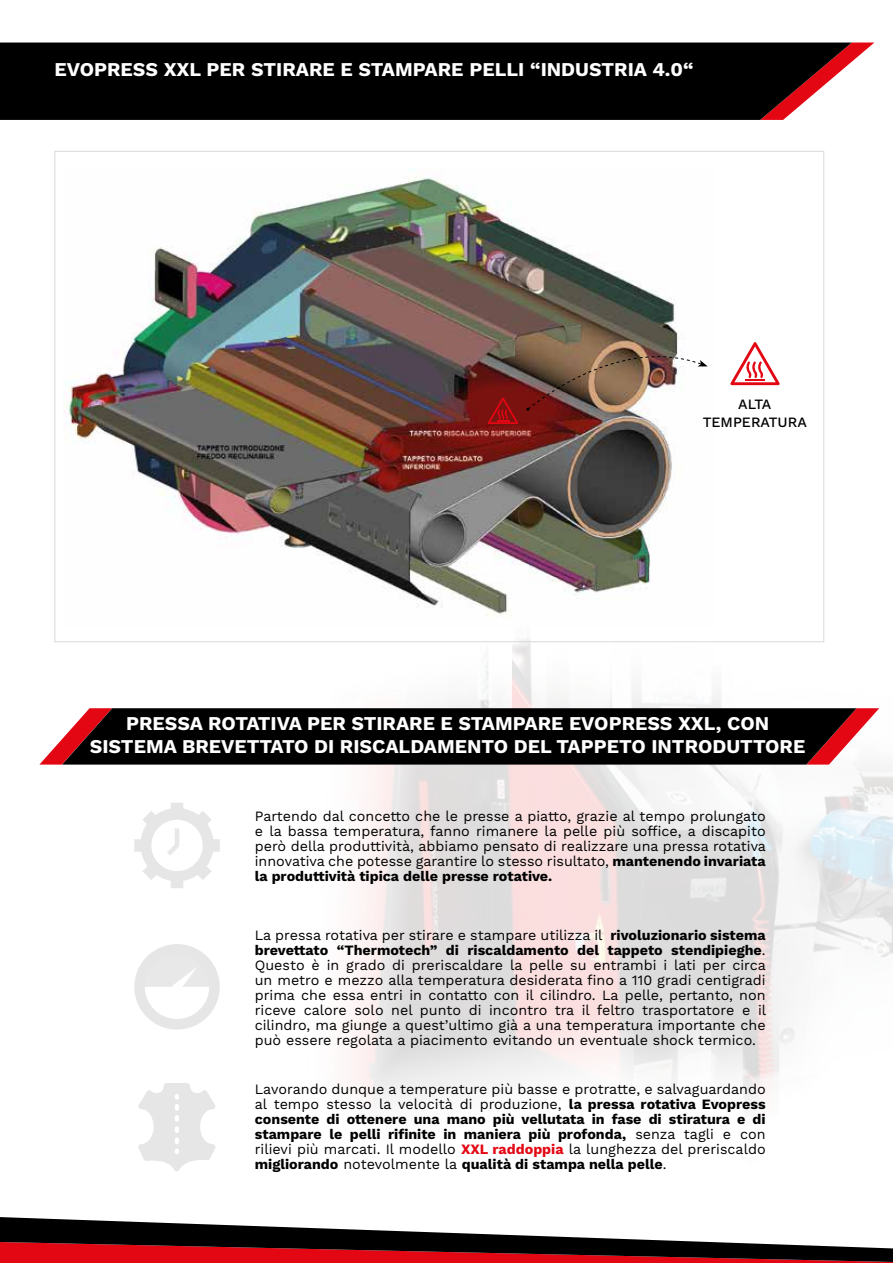
<style>
.page{position:relative;width:893px;height:1263px;background:#fff}
.page>*{position:absolute;margin:0;border:0;box-sizing:border-box;transform-origin:0 0}
.t1{font:700 19.5px/23.4px "Work Sans";color:#fff;text-align:center}
.t2{font:14.25px/15px "Work Sans";color:#000;text-align:justify}
.t3{font:500 14.25px/18px "Work Sans";color:#000;text-align:center}
.s1{font-weight:700}
.s2{font-weight:700;color:#e30613}
</style>
<div class="page">
<img style="left:352px;top:441px;width:541px;height:669px">
<svg style="left:134px;top:803px;width:86px;height:85px"></svg>
<svg style="left:852px;top:43px;width:22px;height:19px"></svg>
<div style="left:0;top:43px;width:852px;height:77px;background:#000"></div>
<svg style="left:857px;top:708px;width:22px;height:57px"></svg>
<svg style="left:39px;top:739px;width:23px;height:26px"></svg>
<svg style="left:62px;top:708px;width:795px;height:57px;background:#110808"></svg>
<svg style="left:134px;top:944px;width:86px;height:86px"></svg>
<svg style="left:138px;top:1083px;width:77px;height:88px"></svg>
<svg style="left:0;top:1217px;width:893px;height:46px"></svg>
<img style="left:64px;top:176px;width:651px;height:450px">
<svg style="left:730px;top:342px;width:50px;height:43px"></svg>
<img style="left:424px;top:333px;width:284px;height:123px">
<h1 class="t1" style="left:54px;top:59px;width:641px">EVOPRESS XXL PER STIRARE E STAMPARE PELLI “INDUSTRIA 4.0“</h1>
<p class="t3" style="left:703px;top:396px;width:106px">ALTA<br>TEMPERATURA</p>
<h1 class="t1" style="left:90px;top:713px;width:717px">PRESSA ROTATIVA PER STIRARE E STAMPARE EVOPRESS XXL, CON<br>SISTEMA BREVETTATO DI RISCALDAMENTO DEL TAPPETO INTRODUTTORE</h1>
<p class="t2" style="left:255px;top:809px;width:513px">Partendo dal concetto che le presse a piatto, grazie al tempo prolungato e la bassa temperatura, fanno rimanere la pelle più soffice, a discapito però della produttività, abbiamo pensato di realizzare una pressa rotativa innovativa che potesse garantire lo stesso risultato, <span class="s1">mantenendo invariata la produttività tipica delle presse rotative.</span></p>
<p class="t2" style="left:255px;top:928px;width:513px">La pressa rotativa per stirare e stampare utilizza il <span class="s1">rivoluzionario sistema brevettato “Thermotech” di riscaldamento del tappeto stendipieghe</span>.<br>Questo è in grado di preriscaldare la pelle su entrambi i lati per circa un metro e mezzo alla temperatura desiderata fino a 110 gradi centigradi prima che essa entri in contatto con il cilindro. La pelle, pertanto, non riceve calore solo nel punto di incontro tra il feltro trasportatore e il cilindro, ma giunge a quest’ultimo già a una temperatura importante che può essere regolata a piacimento evitando un eventuale shock termico.</p>
<p class="t2" style="left:255px;top:1082px;width:512px">Lavorando dunque a temperature più basse e protratte, e salvaguardando al tempo stesso la velocità di produzione, <span class="s1">la pressa rotativa Evopress consente di ottenere una mano più vellutata in fase di stiratura e di stampare le pelli rifinite in maniera più profonda,</span> senza tagli e con rilievi più marcati. Il modello <span class="s2">XXL raddoppia</span> la lunghezza del preriscaldo <span class="s1">migliorando</span> notevolmente la <span class="s1">qualità di stampa nella pelle</span>.</p>
</div>
